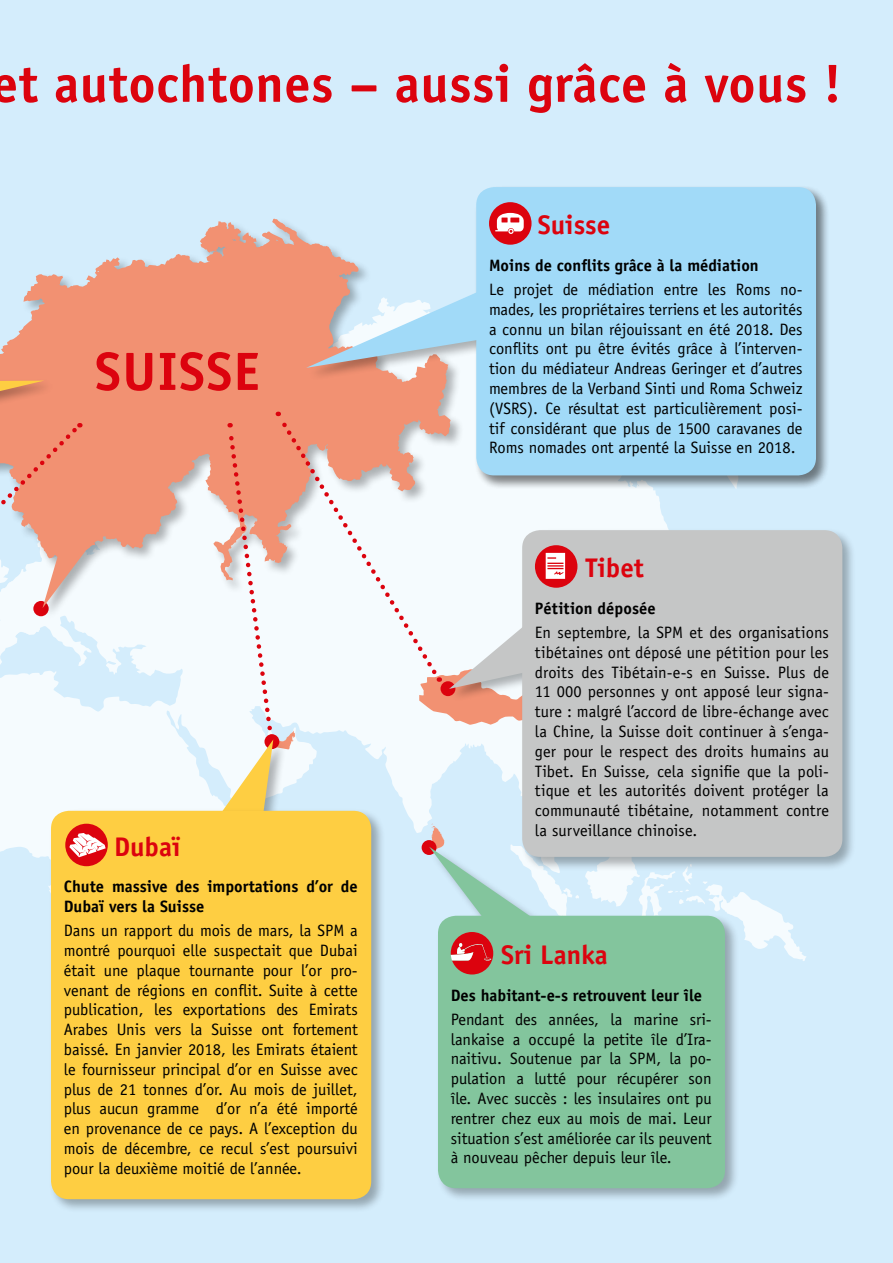
<style>
.page{position:relative;width:893px;height:1263px;background:#d4edfc}
.page>*{position:absolute;margin:0;border:0;box-sizing:border-box;transform-origin:0 0}
.t1{font:700 54px "Officina Sans Std";letter-spacing:.025em;color:#dc030e}
.t2{font:700 52.5px "Officina Sans Std";letter-spacing:.01em;color:#dc030e}
.t3{font:700 27px "Officina Sans Std";color:#dc030e}
.t4{font:16.5px/19.8px "Officina Sans Std";color:#000;text-align:justify}
.t5{font:700 16.5px/19.8px "Officina Sans Std";color:#000}
</style>
<div class="page">
<svg style="left:122px;top:490px;width:546px;height:365px;fill:#f5fbfe"></svg>
<div style="left:448px;top:528px;width:409px;height:343px;background:#000;opacity:.3"></div>
<div style="left:522px;top:530px;width:320px;height:327px;background:#c5c6c6;border-radius:18px"></div>
<div style="left:535px;top:545px;width:42px;height:43px;background:#dc030e;border-radius:50%"></div>
<svg style="left:546px;top:553px;width:19px;height:26px"></svg>
<div style="left:422px;top:840px;width:14px;height:15px;background:#dc030e;border-radius:50%"></div>
<div style="left:428px;top:846px;width:311px;height:356px;background:#000;opacity:.3"></div>
<div style="left:438px;top:916px;width:287px;height:272px;background:#83c59d;border-radius:18px"></div>
<svg style="left:429px;top:823px;width:378px;height:151px"></svg>
<div style="left:0;top:217px;width:464px;height:403px;background:#f5fbfe"></div>
<svg style="left:0;top:218px;width:306px;height:340px;background:#eba894"></svg>
<div style="left:306px;top:185px;width:524px;height:305px;background:#000;opacity:.3"></div>
<div style="left:474px;top:185px;width:356px;height:305px;background:#000;opacity:.28"></div>
<div style="left:476px;top:187px;width:340px;height:288px;background:#a1daf8;border-radius:18px"></div>
<div style="left:489px;top:202px;width:42px;height:43px;background:#dc030e;border-radius:50%"></div>
<svg style="left:495px;top:213px;width:29px;height:21px"></svg>
<svg style="left:306px;top:291px;width:171px;height:77px"></svg>
<div style="left:0;top:277px;width:56px;height:388px;background:#000;opacity:.3"></div>
<svg style="left:0;top:381px;width:44px;height:10px"></svg>
<div style="left:217px;top:739px;width:70px;height:92px;background:#000;opacity:.3"></div>
<div style="left:49px;top:808px;width:337px;height:405px;background:#000;opacity:.3"></div>
<div style="left:51px;top:811px;width:320px;height:388px;background:#fece42;border-radius:18px"></div>
<svg style="left:0;top:422px;width:122px;height:501px"></svg>
<svg style="left:219px;top:411px;width:312px;height:405px"></svg>
<h2 class="t2" style="left:-8px;top:51px;width:851px">et autochtones – aussi grâce à vous !</h2>
<h1 class="t1" style="left:95px;top:338px;width:166px">SUISSE</h1>
<h3 class="t3" style="left:114px;top:829px;width:68px">Dubaï</h3>
<p class="t5" style="left:64px;top:877px;width:295px">Chute massive des importations d’or de<br>Dubaï vers la Suisse</p>
<p class="t4" style="left:64px;top:921px;width:296px">Dans un rapport du mois de mars, la SPM a montré pourquoi elle suspectait que Dubai était une plaque tournante pour l’or pro&shy;venant de régions en conflit. Suite à cette publication, les exportations des Emirats Arabes Unis vers la Suisse ont fortement baissé. En janvier 2018, les Emirats étaient le fournisseur principal d’or en Suisse avec plus de 21 tonnes d’or. Au mois de juillet, plus aucun gramme d’or n’a été importé en provenance de ce pays. A l’exception du mois de décembre, ce recul s’est poursuivi pour la deuxième moitié de l’année.</p>
<h3 class="t3" style="left:538px;top:208px;width:74px">Suisse</h3>
<p class="t5" style="left:489px;top:255px;width:271px">Moins de conflits grâce à la médiation</p>
<p class="t4" style="left:489px;top:279px;width:315px">Le projet de médiation entre les Roms no&shy;mades, les propriétaires terriens et les autorités a connu un bilan réjouissant en été 2018. Des conflits ont pu être évités grâce à l’interven&shy;tion du médiateur Andreas Geringer et d’autres membres de la Verband Sinti und Roma Schweiz (VSRS). Ce résultat est particulièrement posi&shy;tif considérant que plus de 1500 caravanes de Roms nomades ont arpenté la Suisse en 2018.</p>
<h3 class="t3" style="left:585px;top:551px;width:60px">Tibet</h3>
<p class="t5" style="left:535px;top:598px;width:122px">Pétition déposée</p>
<p class="t4" style="left:535px;top:622px;width:296px">En septembre, la SPM et des organisations tibétaines ont déposé une pétition pour les droits des Tibétain-e-s en Suisse. Plus de 11 000 personnes y ont apposé leur signa&shy;ture : malgré l’accord de libre-échange avec la Chine, la Suisse doit continuer à s’enga&shy;ger pour le respect des droits humains au Tibet. En Suisse, cela signifie que la poli&shy;tique et les autorités doivent protéger la communauté tibétaine, notamment contre la surveillance chinoise.</p>
<h3 class="t3" style="left:501px;top:938px;width:108px">Sri Lanka</h3>
<p class="t5" style="left:451px;top:985px;width:253px">Des habitant-e-s retrouvent leur île</p>
<p class="t4" style="left:451px;top:1009px;width:263px">Pendant des années, la marine sri&shy;lankaise a occupé la petite île d’Ira&shy;naitivu. Soutenue par la SPM, la po&shy;pulation a lutté pour récupérer son île. Avec succès : les insulaires ont pu rentrer chez eux au mois de mai. Leur situation s’est améliorée car ils peuvent à nouveau pêcher depuis leur île.</p>
</div>
